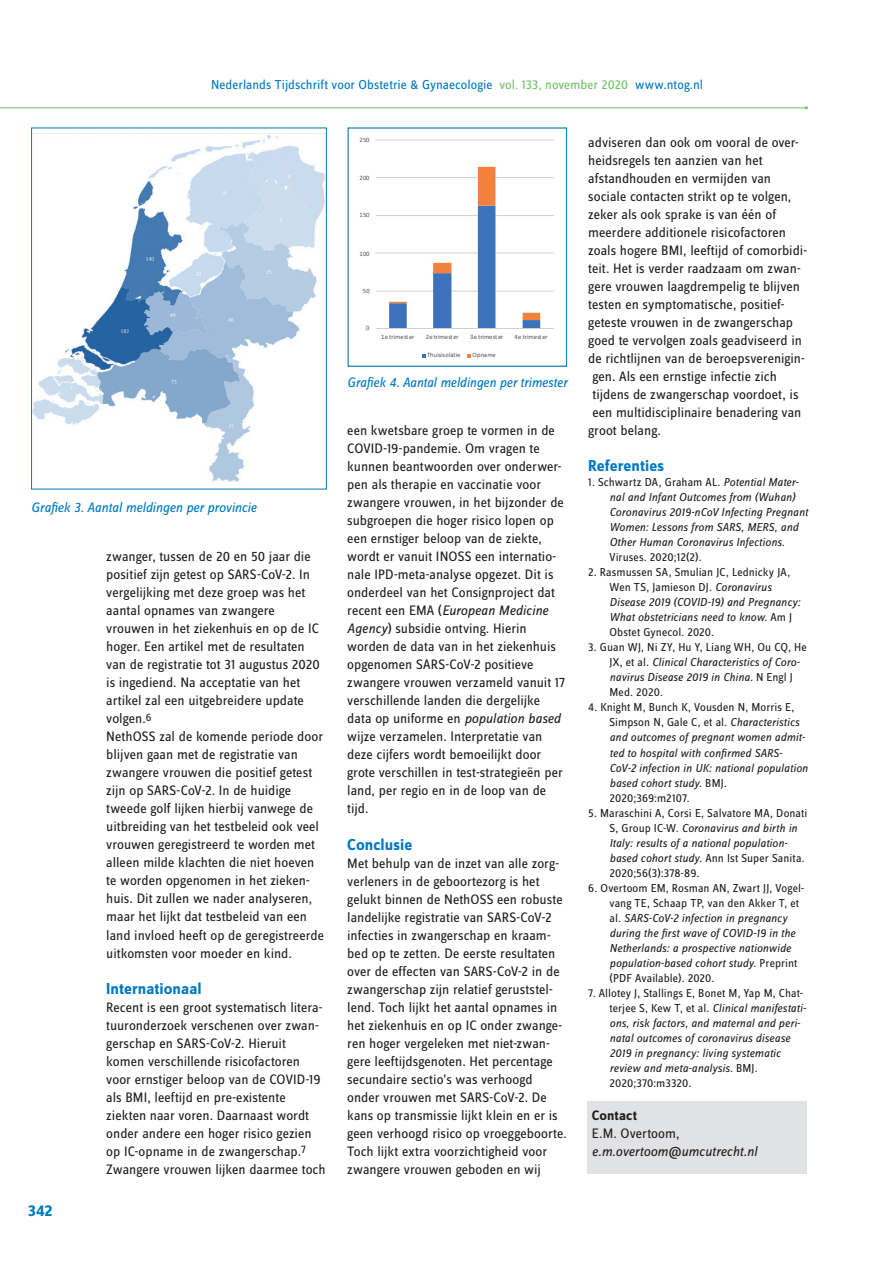
<style>
.page{position:relative;width:893px;height:1263px;background:#fff}
.page>*{position:absolute;margin:0;border:0;box-sizing:border-box;transform-origin:0 0}
.t1{font:700 16.5px "Zine Sans Dis";letter-spacing:.005em;color:#0079c2}
.t2{font:14.25px/18px "Zine Sans Dis";color:#231f20}
.t3{font:italic 14.25px "Zine Sans Dis";letter-spacing:-.015em;color:#0079c2}
.t4{font:italic 14.25px "Zine Sans Dis";letter-spacing:-.005em;color:#231f20}
.t5{font:700 14.25px "Zine Sans Dis";letter-spacing:.01em;color:#231f20}
.t6{font:13.5px "Zine Sans Dis";letter-spacing:.005em;color:#0079c2}
.t7{font:italic 12px/15px "Zine Sans Dis";letter-spacing:.005em;color:#231f20}
.t8{font:12px/15px "Zine Sans Dis";letter-spacing:.01em;color:#231f20}
.t9{font:6.6px "Calibri";letter-spacing:-.005em;color:#515455}
.s1{color:#71c167}
.s2{font-style:italic}
.s3{font-style:normal}
</style>
<div class="page">
<hr style="left:0;top:107px;width:806px;height:1px;background:#71c167">
<div style="left:587px;top:1101px;width:220px;height:72px;background:#e1e2e4"></div>
<img style="left:33px;top:133px;width:292px;height:349px">
<div style="left:31px;top:128px;width:296px;height:361px;border:1px solid #0079c2"></div>
<hr style="left:376px;top:291px;width:178px;height:1px;background:#cfd1d0">
<hr style="left:376px;top:253px;width:178px;height:1px;background:#cfd1d0">
<hr style="left:376px;top:215px;width:178px;height:1px;background:#cfd1d0">
<hr style="left:376px;top:177px;width:178px;height:1px;background:#cfd1d0">
<hr style="left:376px;top:140px;width:178px;height:1px;background:#cfd1d0">
<svg style="left:389px;top:167px;width:151px;height:161px"></svg>
<hr style="left:376px;top:328px;width:178px;height:1px;background:#cfd1d0">
<svg style="left:422px;top:354px;width:4px;height:3px"></svg>
<div style="left:348px;top:128px;width:219px;height:239px;border:1px solid #0079c2"></div>
<p class="t6" style="left:211px;top:78px;width:494px">Nederlands Tijdschrift voor Obstetrie &amp; Gynaecologie <span class="s1">vol. 133, november 2020</span> www.ntog.nl</p>
<p class="t3" style="left:31px;top:500px;width:227px">Grafiek 3. Aantal meldingen per provincie</p>
<p class="t1" style="left:28px;top:1202px;width:26px">342</p>
<p class="t2" style="left:106px;top:548px;width:219px">zwanger, tussen de 20 en 50 jaar die positief zijn getest op SARS-CoV-2. In vergelijking met deze groep was het aantal opnames van zwangere vrouwen in het ziekenhuis en op de IC hoger. Een artikel met de resultaten van de registratie tot 31 augustus 2020 is ingediend. Na acceptatie van het artikel zal een uitgebreidere update volgen.<sup>6<br></sup>NethOSS zal de komende periode door blijven gaan met de registratie van zwangere vrouwen die positief getest zijn op SARS-CoV-2. In de huidige tweede golf lijken hierbij vanwege de uitbreiding van het testbeleid ook veel vrouwen geregistreerd te worden met alleen milde klachten die niet hoeven te worden opgenomen in het zieken&shy;huis. Dit zullen we nader analyseren, maar het lijkt dat testbeleid van een land invloed heeft op de geregistreerde uitkomsten voor moeder en kind.</p>
<p class="t1" style="left:106px;top:980px;width:97px">Internationaal</p>
<p class="t2" style="left:106px;top:998px;width:221px">Recent is een groot systematisch litera&shy;tuuronderzoek verschenen over zwan&shy;gerschap en SARS-CoV-2. Hieruit komen verschillende risicofactoren voor ernstiger beloop van de COVID-19 als BMI, leeftijd en pre-existente ziekten naar voren. Daarnaast wordt onder andere een hoger risico gezien op IC-opname in de zwangerschap.<sup>7<br></sup>Zwangere vrouwen lijken daarmee toch</p>
<p class="t9" style="left:359px;top:135px;width:11px">250</p>
<p class="t9" style="left:359px;top:173px;width:11px">200</p>
<p class="t9" style="left:359px;top:211px;width:11px">150</p>
<p class="t9" style="left:359px;top:249px;width:11px">100</p>
<p class="t9" style="left:363px;top:286px;width:9px">50</p>
<p class="t9" style="left:366px;top:324px;width:5px">0</p>
<p class="t9" style="left:381px;top:332px;width:35px">1e trimester</p>
<p class="t9" style="left:426px;top:332px;width:35px">2e trimester</p>
<p class="t9" style="left:470px;top:332px;width:35px">3e trimester</p>
<p class="t9" style="left:515px;top:332px;width:35px">4e trimester</p>
<p class="t9" style="left:427px;top:351px;width:35px">Thuisisolatie</p>
<p class="t9" style="left:473px;top:351px;width:25px">Opname</p>
<p class="t3" style="left:347px;top:375px;width:222px">Grafiek 4. Aantal meldingen per trimester</p>
<p class="t2" style="left:347px;top:422px;width:219px">een kwetsbare groep te vormen in de COVID-19-pandemie. Om vragen te kunnen beantwoorden over onderwer&shy;pen als therapie en vaccinatie voor zwangere vrouwen, in het bijzonder de subgroepen die hoger risico lopen op een ernstiger beloop van de ziekte, wordt er vanuit INOSS een internatio&shy;nale IPD-meta-analyse opgezet. Dit is onderdeel van het Consignproject dat recent een EMA (<span class="s2">European Medicine Agency</span>) subsidie ontving. Hierin worden de data van in het ziekenhuis opgenomen SARS-CoV-2 positieve zwangere vrouwen verzameld vanuit 17 verschillende landen die dergelijke data op uniforme en <span class="s2">population based </span>wijze verzamelen. Interpretatie van deze cijfers wordt bemoeilijkt door grote verschillen in test-strategieën per land, per regio en in de loop van de tijd.</p>
<p class="t1" style="left:347px;top:836px;width:67px">Conclusie</p>
<p class="t2" style="left:347px;top:854px;width:221px">Met behulp van de inzet van alle zorg&shy;verleners in de geboortezorg is het gelukt binnen de NethOSS een robuste landelijke registratie van SARS-CoV-2 infecties in zwangerschap en kraam&shy;bed op te zetten. De eerste resultaten over de effecten van SARS-CoV-2 in de zwangerschap zijn relatief geruststel&shy;lend. Toch lijkt het aantal opnames in het ziekenhuis en op IC onder zwange&shy;ren hoger vergeleken met niet-zwan&shy;gere leeftijdsgenoten. Het percentage secundaire sectio’s was verhoogd onder vrouwen met SARS-CoV-2. De kans op transmissie lijkt klein en er is geen verhoogd risico op vroeggeboorte.<br>Toch lijkt extra voorzichtigheid voor zwangere vrouwen geboden en wij</p>
<p class="t2" style="left:588px;top:134px;width:220px">adviseren dan ook om vooral de over&shy;heidsregels ten aanzien van het afstandhouden en vermijden van sociale contacten strikt op te volgen, zeker als ook sprake is van één of meerdere additionele risicofactoren zoals hogere BMI, leeftijd of comorbidi&shy;teit. Het is verder raadzaam om zwan&shy;gere vrouwen laagdrempelig te blijven testen en symptomatische, positief&shy;geteste vrouwen in de zwangerschap goed te vervolgen zoals geadviseerd in de richtlijnen van de beroepsverenigin&shy;gen. Als een ernstige infectie zich tijdens de zwangerschap voordoet, is een multidisciplinaire benadering van groot belang.</p>
<p class="t1" style="left:588px;top:458px;width:77px">Referenties</p>
<p class="t7" style="left:609px;top:475px;width:200px;text-indent:-21px"><span class="s3">1. Schwartz DA, Graham AL.</span> Potential Mater&shy;nal and Infant Outcomes from (Wuhan)<br>Coronavirus 2019-nCoV Infecting Pregnant Women: Lessons from SARS, MERS, and Other Human Coronavirus Infections.</p>
<p class="t8" style="left:609px;top:550px;width:94px">Viruses. 2020;12(2).</p>
<p class="t8" style="left:609px;top:565px;width:192px;text-indent:-21px">2. Rasmussen SA, Smulian JC, Lednicky JA, Wen TS, Jamieson DJ. <span class="s2">Coronavirus Disease 2019 (COVID-19) and Pregnancy:<br>What obstetricians need to know</span>. Am J Obstet Gynecol. 2020.</p>
<p class="t8" style="left:609px;top:640px;width:199px;text-indent:-21px">3. Guan WJ, Ni ZY, Hu Y, Liang WH, Ou CQ, He JX, et al. <span class="s2">Clinical Characteristics of Coro&shy;navirus Disease 2019 in China.</span> N Engl J Med. 2020.</p>
<p class="t7" style="left:609px;top:700px;width:200px;text-indent:-21px"><span class="s3">4. Knight M, Bunch K, Vousden N, Morris E, Simpson N, Gale C, et al.</span> Characteristics and outcomes of pregnant women admit&shy;ted to hospital with confirmed SARS-CoV-2 infection in UK: national population based cohort study. <span class="s3">BMJ.<br>2020;369:m2107.</span></p>
<p class="t8" style="left:609px;top:805px;width:200px;text-indent:-21px">5. Maraschini A, Corsi E, Salvatore MA, Donati S, Group IC-W. <span class="s2">Coronavirus and birth in Italy: results of a national population&shy;based cohort study</span>. Ann Ist Super Sanita.<br>2020;56(3):378-89.</p>
<p class="t7" style="left:609px;top:880px;width:196px;text-indent:-21px"><span class="s3">6. Overtoom EM, Rosman AN, Zwart JJ, Vogel&shy;vang TE, Schaap TP, van den Akker T, et al.</span> SARS-CoV-2 infection in pregnancy during the first wave of COVID-19 in the Netherlands: a prospective nationwide population-based cohort study<span class="s3">. Preprint (PDF Available). 2020.</span></p>
<p class="t7" style="left:609px;top:985px;width:198px;text-indent:-21px"><span class="s3">7. Allotey J, Stallings E, Bonet M, Yap M, Chat&shy;terjee S, Kew T, et al.</span> Clinical manifestati&shy;ons, risk factors, and maternal and peri&shy;natal outcomes of coronavirus disease 2019 in pregnancy: living systematic review and meta-analysis<span class="s3">. BMJ.<br>2020;370:m3320.</span></p>
<p class="t5" style="left:592px;top:1107px;width:47px">Contact</p>
<p class="t2" style="left:592px;top:1124px;width:89px">E.M. Overtoom,</p>
<p class="t4" style="left:592px;top:1144px;width:167px">e.m.overtoom@umcutrecht.nl</p>
</div>
